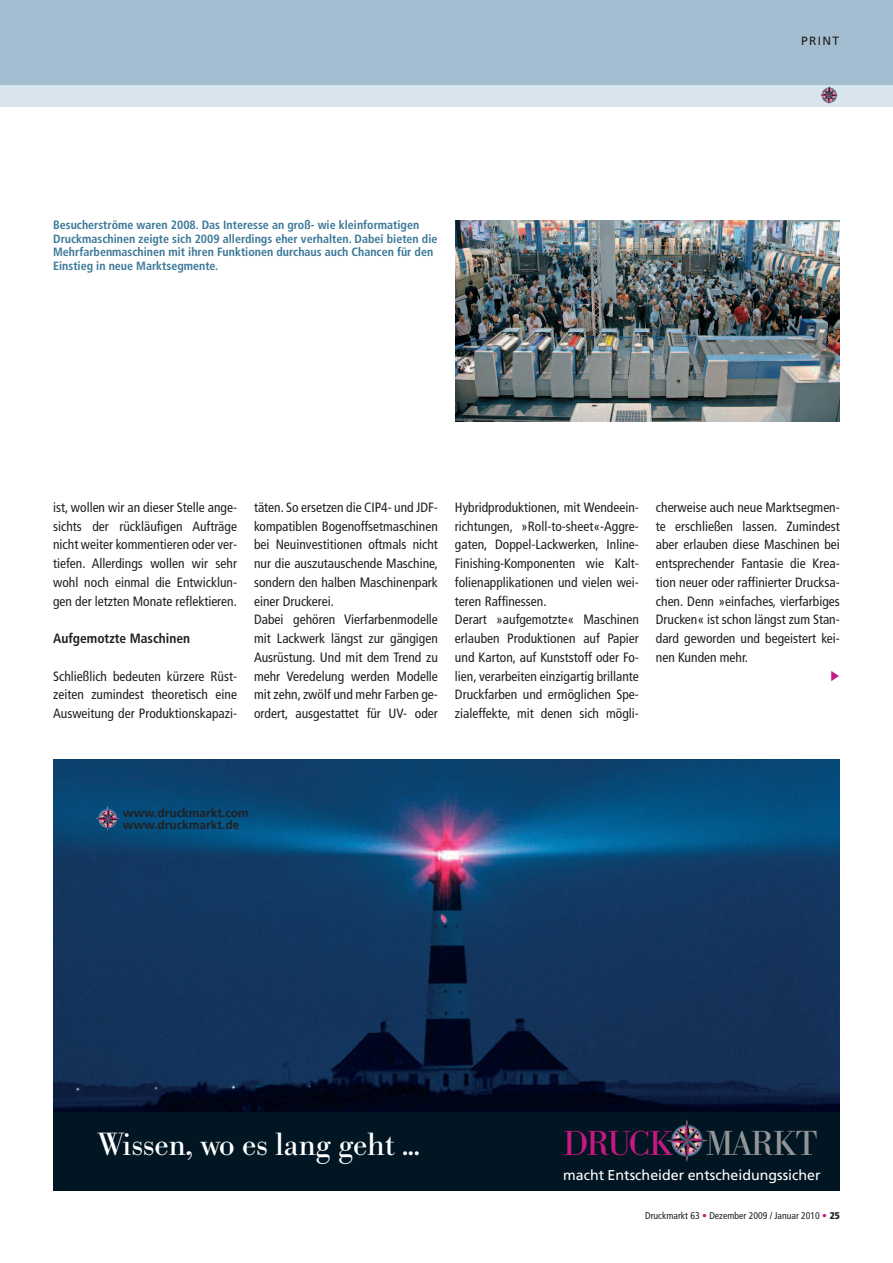
<style>
.page{position:relative;width:893px;height:1263px;background:#fff}
.page>*{position:absolute;margin:0;border:0;box-sizing:border-box;transform-origin:0 0}
.t1{font:35.7px "Bodoni Nr 1 SB";letter-spacing:-.055em;color:#c61882}
.t2{font:33px "Bodoni Nr 1 SB";letter-spacing:-.025em;color:#fff}
.t3{font:14.25px "Frutiger";color:#fff}
.t4{font:condensed 13.5px/18.8px "Frutiger";color:#231f20;text-align:justify}
.t5{font:700 condensed 13.5px "Frutiger";color:#231f20}
.t6{font:700 condensed 12px/13.5px "Frutiger";color:#3b7897}
.t7{font:700 12px/12px "Frutiger CE";color:#231f20}
.t8{font:12px "Frutiger";letter-spacing:.11em;color:#231f20}
.t9{font:condensed 9.75px "Frutiger";color:#231f20}
.s1{color:#939598}
.s2{color:#c61882}
.s3{font-weight:900}
</style>
<div class="page">
<div style="left:0;top:0;width:893px;height:85px;background:#a4bed1"></div>
<div style="left:0;top:85px;width:893px;height:21px;background:#d9e5ed"></div>
<svg style="left:830px;top:88px;width:9px;height:12px"></svg>
<img style="left:455px;top:220px;width:385px;height:201px">
<img style="left:53px;top:759px;width:787px;height:353px">
<div style="left:53px;top:1112px;width:787px;height:79px;background:#011622"></div>
<img style="left:688px;top:1125px;width:20px;height:24px">
<img style="left:108px;top:809px;width:11px;height:15px">
<p class="t6" style="left:53px;top:219px;width:386px">Besucherströme waren 2008. Das Interesse an groß- wie kleinformatigen Druckmaschinen zeigte sich 2009 allerdings eher verhalten. Dabei bieten die Mehrfarbenmaschinen mit ihren Funktionen durchaus auch Chancen für den Einstieg in neue Marktsegmente.</p>
<p class="t8" style="left:801px;top:36px;width:40px">PRINT</p>
<p class="t4" style="left:53px;top:499px;width:185px">ist, wollen wir an dieser Stelle ange&shy;sichts der rückläufigen Aufträge nicht weiter kommentieren oder ver&shy;tiefen. Allerdings wollen wir sehr wohl noch einmal die Entwicklun&shy;gen der letzten Monate reflektieren.</p>
<p class="t5" style="left:53px;top:633px;width:139px">Aufgemotzte Maschinen</p>
<p class="t4" style="left:53px;top:668px;width:185px">Schließlich bedeuten kürzere Rüst&shy;zeiten zumindest theoretisch eine Ausweitung der Produktionskapazi-</p>
<p class="t4" style="left:254px;top:499px;width:185px;text-align:left">täten. So ersetzen die CIP4- und JDF&shy;kompatiblen Bogenoffsetmaschinen bei Neuinvestitionen oftmals nicht nur die auszutauschende Maschine, sondern den halben Maschinenpark einer Druckerei.<br>Dabei gehören Vierfarbenmodelle mit Lackwerk längst zur gängigen Ausrüstung. Und mit dem Trend zu mehr Veredelung werden Modelle mit zehn, zwölf und mehr Farben ge&shy;ordert, ausgestattet für UV- oder</p>
<p class="t4" style="left:455px;top:499px;width:185px;text-align:left">Hybridproduktionen, mit Wendeein&shy;richtungen, »Roll-to-sheet«-Aggre&shy;gaten, Doppel-Lackwerken, Inline-Finishing-Komponenten wie Kalt&shy;folienapplikationen und vielen wei&shy;teren Raffinessen.<br>Derart »aufgemotzte« Maschinen erlauben Produktionen auf Papier und Karton, auf Kunststoff oder Fo&shy;lien, verarbeiten einzigartig brillante Druckfarben und ermöglichen Spe&shy;zialeffekte, mit denen sich mögli-</p>
<p class="t4" style="left:656px;top:499px;width:185px">cherweise auch neue Marktsegmen&shy;te erschließen lassen. Zumindest aber erlauben diese Maschinen bei entsprechender Fantasie die Krea&shy;tion neuer oder raffinierter Drucksa&shy;chen. Denn »einfaches, vierfarbiges Drucken« ist schon längst zum Stan&shy;dard geworden und begeistert kei&shy;nen Kunden mehr.</p>
<p class="t7" style="left:123px;top:807px;width:128px">www.druckmarkt.com www.druckmarkt.de</p>
<h2 class="t2" style="left:97px;top:1124px;width:324px">Wissen, wo es lang geht ...</h2>
<h1 class="t1" style="left:563px;top:1122px;width:256px">DRUCK <span class="s1">MARKT</span></h1>
<p class="t3" style="left:563px;top:1169px;width:259px">macht Entscheider entscheidungssicher</p>
<p class="t9" style="left:645px;top:1212px;width:196px">Druckmarkt 63 <span class="s2">•</span> Dezember 2009 / Januar 2010 <span class="s2">•</span> <span class="s3">25</span></p>
</div>
